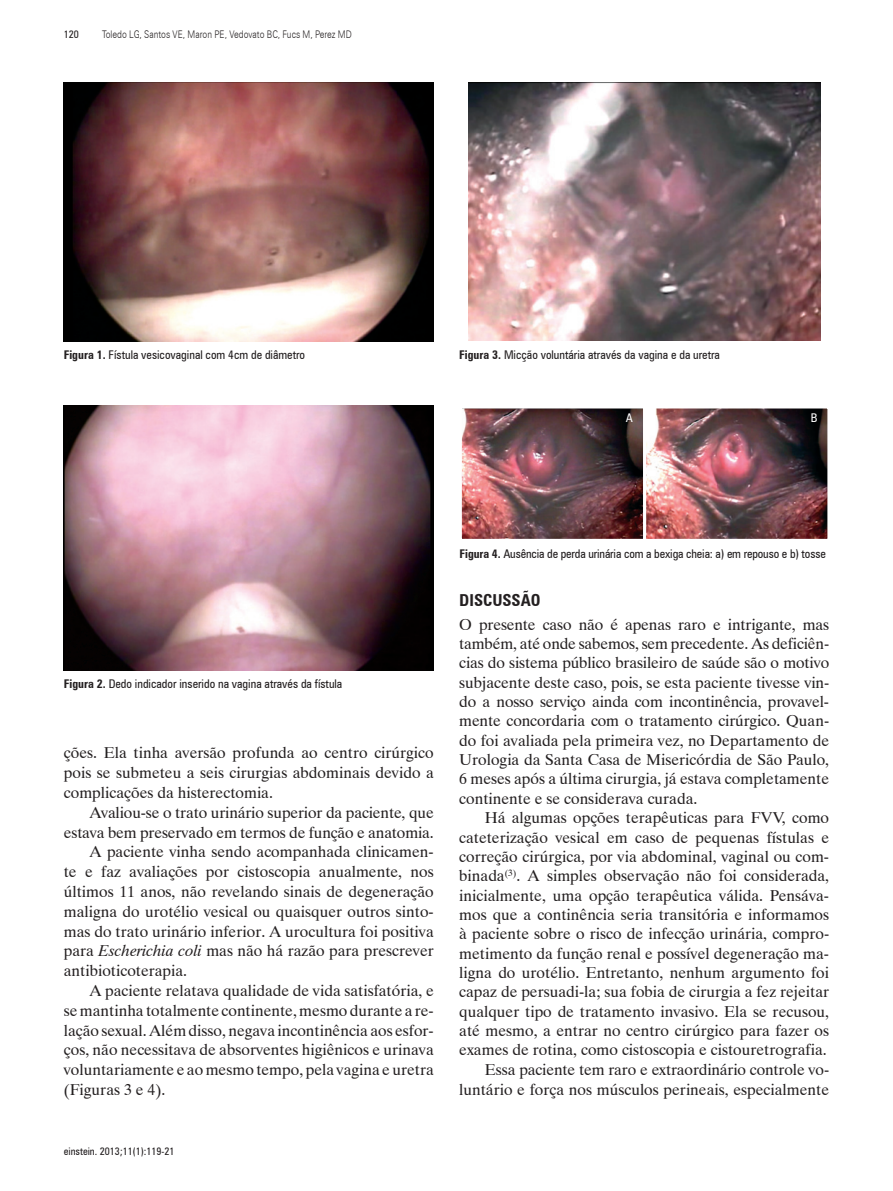
<style>
.page{position:relative;width:893px;height:1191px;background:#fff}
.page>*{position:absolute;margin:0;border:0;box-sizing:border-box;transform-origin:0 0}
.t1{font:700 condensed 16.5px "Zurich BT";color:#231f20}
.t2{font:15.75px/19.4px "Dutch 801 BT";color:#231f20;text-align:justify}
.t3{font:condensed 12px "Zurich BT";color:#231f20}
.t4{font:condensed 12px "Zurich BT";color:#fff}
.t5{font:300 10.5px "Zurich BT";color:#231f20;scale:.8 1}
.t6{font:condensed 10.5px "Zurich BT";color:#231f20}
.s1{font-weight:700}
.s2{font-style:italic}
</style>
<div class="page">
<img style="left:64px;top:83px;width:370px;height:258px">
<img style="left:64px;top:405px;width:370px;height:265px">
<img style="left:469px;top:83px;width:352px;height:257px">
<img style="left:463px;top:409px;width:363px;height:129px">
<div style="left:459px;top:405px;width:187px;height:137px;border:3px solid #fff"></div>
<div style="left:643px;top:405px;width:187px;height:137px;border:3px solid #fff"></div>
<p class="t6" style="left:64px;top:28px;width:17px">120</p>
<p class="t5" style="left:102px;top:28px;width:314px">Toledo LG, Santos VE, Maron PE, Vedovato BC, Fucs M, Perez MD</p>
<p class="t3" style="left:64px;top:347px;width:243px"><span class="s1">Figura 1.</span> Fístula vesicovaginal com 4cm de diâmetro</p>
<p class="t3" style="left:459px;top:347px;width:262px"><span class="s1">Figura 3.</span> Micção voluntária através da vagina e da uretra</p>
<p class="t4" style="left:626px;top:410px;width:9px">A</p>
<p class="t4" style="left:811px;top:410px;width:8px">B</p>
<p class="t3" style="left:64px;top:676px;width:280px"><span class="s1">Figura 2.</span> Dedo indicador inserido na vagina através da fístula</p>
<p class="t2" style="left:64px;top:743px;width:371px;line-height:19.8px">ções. Ela tinha aversão profunda ao centro cirúrgico pois se submeteu a seis cirurgias abdominais devido a complicações da histerectomia.</p>
<p class="t2" style="left:89px;top:802px;width:346px">Avaliou-se o trato urinário superior da paciente, que</p>
<p class="t2" style="left:64px;top:822px;width:371px">estava bem preservado em termos de função e anatomia.</p>
<p class="t2" style="left:89px;top:842px;width:346px">A paciente vinha sendo acompanhada clinicamen-</p>
<p class="t2" style="left:64px;top:862px;width:371px">te e faz avaliações por cistoscopia anualmente, nos</p>
<p class="t2" style="left:64px;top:881px;width:371px">últimos 11 anos, não revelando sinais de degeneração</p>
<p class="t2" style="left:64px;top:901px;width:371px">maligna do urotélio vesical ou quaisquer outros sinto-</p>
<p class="t2" style="left:64px;top:921px;width:371px">mas do trato urinário inferior. A urocultura foi positiva</p>
<p class="t2" style="left:64px;top:941px;width:371px">para <span class="s2">Escherichia coli</span> mas não há razão para prescrever</p>
<p class="t2" style="left:64px;top:961px;width:125px">antibioticoterapia.</p>
<p class="t2" style="left:89px;top:980px;width:346px">A paciente relatava qualidade de vida satisfatória, e</p>
<p class="t2" style="left:64px;top:1000px;width:371px">se mantinha totalmente continente, mesmo durante a re-</p>
<p class="t2" style="left:64px;top:1020px;width:371px">lação sexual. Além disso, negava incontinência aos esfor-</p>
<p class="t2" style="left:64px;top:1040px;width:371px">ços, não necessitava de absorventes higiênicos e urina---va</p>
<p class="t2" style="left:64px;top:1060px;width:371px">voluntariamente e ao mesmo tempo, pela vagina e uretra</p>
<p class="t2" style="left:64px;top:1079px;width:103px">(Figuras 3 e 4).</p>
<p class="t6" style="left:64px;top:1144px;width:112px">einstein. 2013;11(1):119-21</p>
<p class="t3" style="left:460px;top:546px;width:368px"><span class="s1">Figura 4.</span> Ausência de perda urinária com a bexiga cheia: a) em repouso e b) tosse</p>
<p class="t1" style="left:459px;top:590px;width:83px">DISCUSSÃO</p>
<p class="t2" style="left:459px;top:614px;width:371px">O presente caso não é apenas raro e intrigante, mas também, até onde sabemos, sem precedente. As deficiên&shy;cias do sistema público brasileiro de saúde são o motivo subjacente deste caso, pois, se esta paciente tivesse vin&shy;do a nosso serviço ainda com incontinência, provavel&shy;mente concordaria com o tratamento cirúrgico. Quan&shy;do foi avaliada pela primeira vez, no Departamento de Urologia da Santa Casa de Misericórdia de São Paulo, 6 meses após a última cirurgia, já estava completamente continente e se considerava curada.</p>
<p class="t2" style="left:459px;top:808px;width:371px;text-align:right">Há algumas opções terapêuticas para FVV, como cateterização vesical em caso de pequenas fístulas e correção cirúrgica, por via abdominal, vaginal ou com&shy;binada<sup>(3)</sup>. A simples observação não foi considerada, inicialmente, uma opção terapêutica válida. Pensáva&shy;mos que a continência seria transitória e informamos à paciente sobre o risco de infecção urinária, compro&shy;metimento da função renal e possível degeneração ma&shy;ligna do urotélio. Entretanto, nenhum argumento foi capaz de persuadi-la; sua fobia de cirurgia a fez rejeitar qualquer tipo de tratamento invasivo. Ela se recusou, até mesmo, a entrar no centro cirúrgico para fazer os exames de rotina, como cistoscopia e cistouretrografia.<br>Essa paciente tem raro e extraordinário controle vo&shy;luntário e força nos músculos perineais, especialmente</p>
</div>
